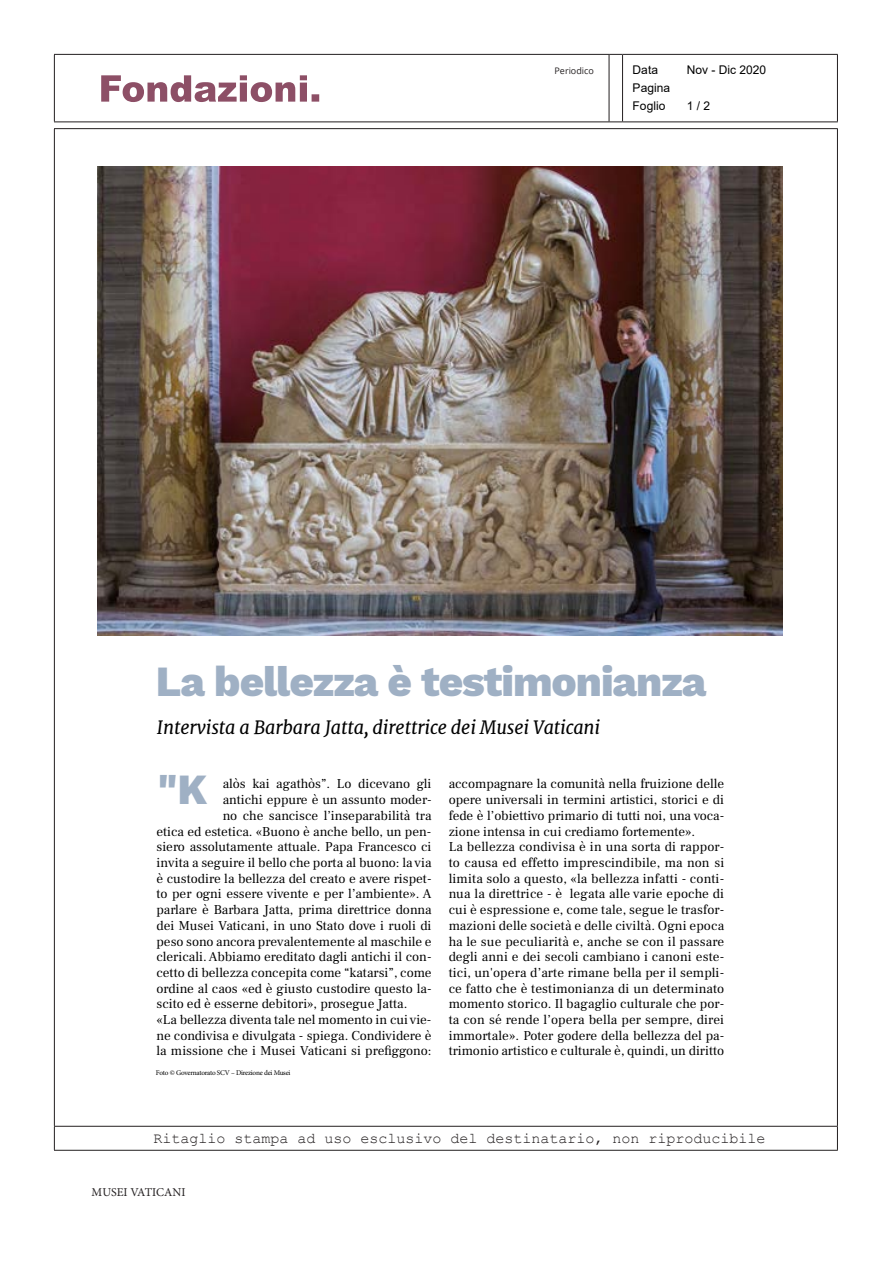
<style>
.page{position:relative;width:893px;height:1263px;background:#fff}
.page>*{position:absolute;margin:0;border:0;box-sizing:border-box;transform-origin:0 0}
.t1{font:800 42.3px "Work Sans";letter-spacing:-.025em;color:#9fb0c4}
.t2{font:italic 18.15px "Merriweather";letter-spacing:-.01em;color:#000}
.t3{font:15px "Courier New";color:#231f20}
.t4{font:13.35px/15.8px "Frank Ruhl Libre";color:#000}
.t5{font:12px/18px "Arial";color:#000}
.t6{font:12px "Minion Pro";color:#231f20}
.t7{font:9px "Open Sans";color:#231f20}
.t8{font:7.2px "Minion Pro";letter-spacing:-.035em;color:#000}
</style>
<div class="page">
<svg style="left:54px;top:54px;width:15px;height:1px"></svg>
<hr style="left:54px;top:55px;width:1px;height:67px;background:#231f20">
<hr style="left:69px;top:54px;width:540px;height:1px;background:#231f20">
<svg style="left:609px;top:54px;width:13px;height:1px"></svg>
<hr style="left:622px;top:54px;width:216px;height:1px;background:#231f20">
<hr style="left:837px;top:55px;width:1px;height:67px;background:#231f20">
<svg style="left:54px;top:122px;width:15px;height:1px"></svg>
<hr style="left:69px;top:122px;width:540px;height:1px;background:#231f20">
<svg style="left:609px;top:122px;width:13px;height:1px"></svg>
<hr style="left:622px;top:122px;width:216px;height:1px;background:#231f20">
<hr style="left:609px;top:55px;width:1px;height:67px;background:#231f20">
<hr style="left:622px;top:55px;width:1px;height:67px;background:#231f20">
<hr style="left:54px;top:128px;width:784px;height:1px;background:#231f20">
<hr style="left:54px;top:129px;width:1px;height:997px;background:#231f20">
<hr style="left:837px;top:129px;width:1px;height:997px;background:#231f20">
<hr style="left:54px;top:1126px;width:784px;height:1px;background:#231f20">
<svg style="left:54px;top:1127px;width:1px;height:23px"></svg>
<svg style="left:837px;top:1127px;width:1px;height:23px"></svg>
<hr style="left:54px;top:1150px;width:784px;height:1px;background:#231f20">
<img style="left:98px;top:166px;width:684px;height:469px">
<svg style="left:101px;top:75px;width:218px;height:27px"></svg>
<p class="t7" style="left:555px;top:65px;width:41px">Periodico</p>
<p class="t5" style="left:633px;top:61px;width:27px">Data</p>
<p class="t5" style="left:687px;top:61px;width:81px">Nov - Dic 2020</p>
<p class="t5" style="left:633px;top:79px;width:39px">Pagina<br>Foglio</p>
<p class="t5" style="left:687px;top:97px;width:25px">1 / 2</p>
<h1 class="t1" style="left:156px;top:657px;width:552px">La bellezza è testimonianza</h1>
<h2 class="t2" style="left:157px;top:715px;width:445px">Intervista a Barbara Jatta, direttrice dei Musei Vaticani</h2>
<h1 class="t1" style="left:158px;top:765px;width:51px">"K</h1>
<p class="t4" style="left:449px;top:776px;width:277px">accompagnare la comunità nella fruizione delle opere universali in termini artistici, storici e di fede è l’obiettivo primario di tutti noi, una voca&shy;zione intensa in cui crediamo fortemente».<br>La bellezza condivisa è in una sorta di rappor&shy;to causa ed effetto imprescindibile, ma non si limita solo a questo, «la bellezza infatti - conti&shy;nua la direttrice - è legata alle varie epoche di cui è espressione e, come tale, segue le trasfor&shy;mazioni delle società e delle civiltà. Ogni epoca ha le sue peculiarità e, anche se con il passare degli anni e dei secoli cambiano i canoni este&shy;tici, un'opera d’arte rimane bella per il sempli&shy;ce fatto che è testimonianza di un determinato momento storico. Il bagaglio culturale che por&shy;ta con sé rende l’opera bella per sempre, direi immortale». Poter godere della bellezza del pa&shy;trimonio artistico e culturale è, quindi, un diritto</p>
<p class="t8" style="left:156px;top:1067px;width:136px">Foto © Governatorato SCV – Direzione dei Musei</p>
<p class="t4" style="left:223px;top:776px;width:210px">alòs kai agathòs”. Lo dicevano gli</p>
<p class="t4" style="left:223px;top:792px;width:210px">antichi eppure è un assunto moder-</p>
<p class="t4" style="left:223px;top:808px;width:210px">no che sancisce l’inseparabilità tra</p>
<p class="t4" style="left:157px;top:823px;width:277px">etica ed estetica. «Buono è anche bello, un pen-</p>
<p class="t4" style="left:157px;top:839px;width:277px">siero assolutamente attuale. Papa Francesco ci</p>
<p class="t4" style="left:157px;top:855px;width:277px">invita a seguire il bello che porta al buono: la via</p>
<p class="t4" style="left:157px;top:870px;width:277px">è custodire la bellezza del creato e avere rispet-</p>
<p class="t4" style="left:157px;top:886px;width:277px">to per ogni essere vivente e per l’ambiente». A</p>
<p class="t4" style="left:157px;top:902px;width:277px">parlare è Barbara Jatta, prima direttrice donna</p>
<p class="t4" style="left:157px;top:917px;width:277px">dei Musei Vaticani, in uno Stato dove i ruoli di</p>
<p class="t4" style="left:157px;top:933px;width:276px">peso sono ancora prevalentemente al maschile e</p>
<p class="t4" style="left:157px;top:949px;width:277px">clericali. Abbiamo ereditato dagli antichi il con-</p>
<p class="t4" style="left:157px;top:965px;width:277px">cetto di bellezza concepita come “katarsi”, come</p>
<p class="t4" style="left:157px;top:980px;width:277px">ordine al caos «ed è giusto custodire questo la-</p>
<p class="t4" style="left:157px;top:996px;width:252px">scito ed è esserne debitori», prosegue Jatta.</p>
<p class="t4" style="left:157px;top:1012px;width:277px">«La bellezza diventa tale nel momento in cui vie-</p>
<p class="t4" style="left:157px;top:1027px;width:276px">ne condivisa e divulgata - spiega. Condividere è</p>
<p class="t4" style="left:157px;top:1043px;width:277px">la missione che i Musei Vaticani si prefiggono:</p>
<p class="t3" style="left:153px;top:1129px;width:613px">Ritaglio stampa ad uso esclusivo del destinatario, non riproducibile</p>
<p class="t6" style="left:92px;top:1184px;width:95px">MUSEI VATICANI</p>
</div>
